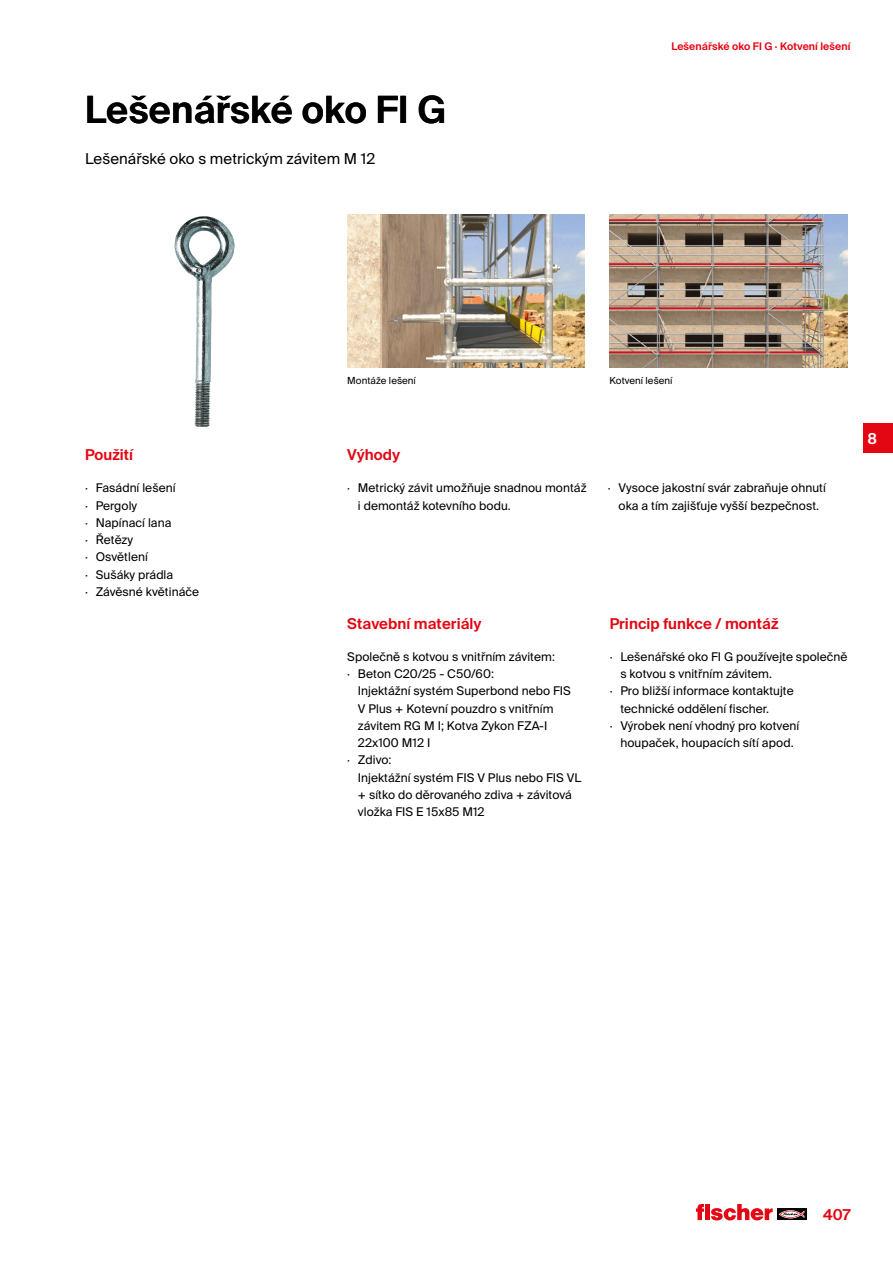
<style>
.page{position:relative;width:893px;height:1263px;background:#fff}
.page>*{position:absolute;margin:0;border:0;box-sizing:border-box;transform-origin:0 0}
.t1{font:600 37.5px "fischerstrong";letter-spacing:.005em;color:#000}
.t2{font:600 15px "fischerstrong";letter-spacing:.005em;color:#e30613}
.t3{font:15px "fischerstrong";letter-spacing:.005em;color:#000}
.t4{font:600 15px "fischerstrong";color:#fff}
.t5{font:12px/17.2px "fischerstrong";letter-spacing:.005em;color:#000}
.t6{font:600 10.5px "fischerstrong";letter-spacing:.005em;color:#e30613}
.t7{font:9.75px "fischerstrong";letter-spacing:.005em;color:#000}
</style>
<div class="page">
<svg style="left:777px;top:1208px;width:29px;height:12px"></svg>
<svg style="left:779px;top:1210px;width:25px;height:8px"></svg>
<svg style="left:696px;top:1204px;width:77px;height:16px"></svg>
<div style="left:863px;top:423px;width:30px;height:30px;background:#e30613"></div>
<img style="left:347px;top:215px;width:238px;height:153px">
<img style="left:174px;top:216px;width:32px;height:96px">
<img style="left:609px;top:215px;width:238px;height:153px">
<h1 class="t1" style="left:85px;top:88px;width:363px">Lešenářské oko FI G</h1>
<p class="t3" style="left:85px;top:150px;width:292px">Lešenářské oko s metrickým závitem M 12</p>
<p class="t6" style="left:671px;top:41px;width:181px">Lešenářské oko FI G · Kotvení lešení</p>
<p class="t2" style="left:85px;top:446px;width:50px">Použití</p>
<p class="t5" style="left:85px;top:479px;width:116px">· Fasádní lešení<br>· Pergoly<br>· Napínací lana<br>· Řetězy<br>· Osvětlení<br>· Sušáky prádla<br>· Závěsné květináče</p>
<p class="t7" style="left:347px;top:375px;width:70px">Montáže lešení</p>
<p class="t7" style="left:609px;top:375px;width:65px">Kotvení lešení</p>
<p class="t2" style="left:347px;top:446px;width:55px">Výhody</p>
<p class="t5" style="left:358px;top:479px;width:230px;text-indent:-11px">· Metrický závit umožňuje snadnou montáž i demontáž kotevního bodu.</p>
<p class="t5" style="left:608px;top:479px;width:220px;text-align:center">· Vysoce jakostní svár zabraňuje ohnutí oka a tím zajišťuje vyšší bezpečnost.</p>
<p class="t4" style="left:867px;top:430px;width:11px">8</p>
<p class="t2" style="left:347px;top:615px;width:136px">Stavební materiály</p>
<p class="t5" style="left:347px;top:648px;width:209px">Společně s kotvou s vnitřním závitem: · Beton C20/25 - C50/60:</p>
<p class="t5" style="left:358px;top:683px;width:215px">Injektážní systém Superbond nebo FIS</p>
<p class="t5" style="left:358px;top:700px;width:197px">V Plus + Kotevní pouzdro s vnitřním</p>
<p class="t5" style="left:358px;top:717px;width:191px">závitem RG M I; Kotva Zykon FZA-I</p>
<p class="t5" style="left:358px;top:734px;width:74px">22x100 M12 I</p>
<p class="t5" style="left:347px;top:752px;width:46px">· Zdivo:</p>
<p class="t5" style="left:358px;top:769px;width:225px">Injektážní systém FIS V Plus nebo FIS VL</p>
<p class="t5" style="left:358px;top:786px;width:215px">+ sítko do děrovaného zdiva + závitová</p>
<p class="t5" style="left:358px;top:803px;width:128px">vložka FIS E 15x85 M12</p>
<p class="t2" style="left:610px;top:615px;width:170px">Princip funkce / montáž</p>
<p class="t5" style="left:610px;top:648px;width:239px">· Lešenářské oko FI G používejte společně</p>
<p class="t5" style="left:620px;top:665px;width:153px">s kotvou s vnitřním závitem.</p>
<p class="t5" style="left:610px;top:683px;width:186px">· Pro bližší informace kontaktujte</p>
<p class="t5" style="left:620px;top:700px;width:150px">technické oddělení fischer.</p>
<p class="t5" style="left:610px;top:717px;width:191px">· Výrobek není vhodný pro kotvení</p>
<p class="t5" style="left:620px;top:734px;width:175px">houpaček, houpacích sítí apod.</p>
<p class="t2" style="left:823px;top:1206px;width:29px">407</p>
</div>
